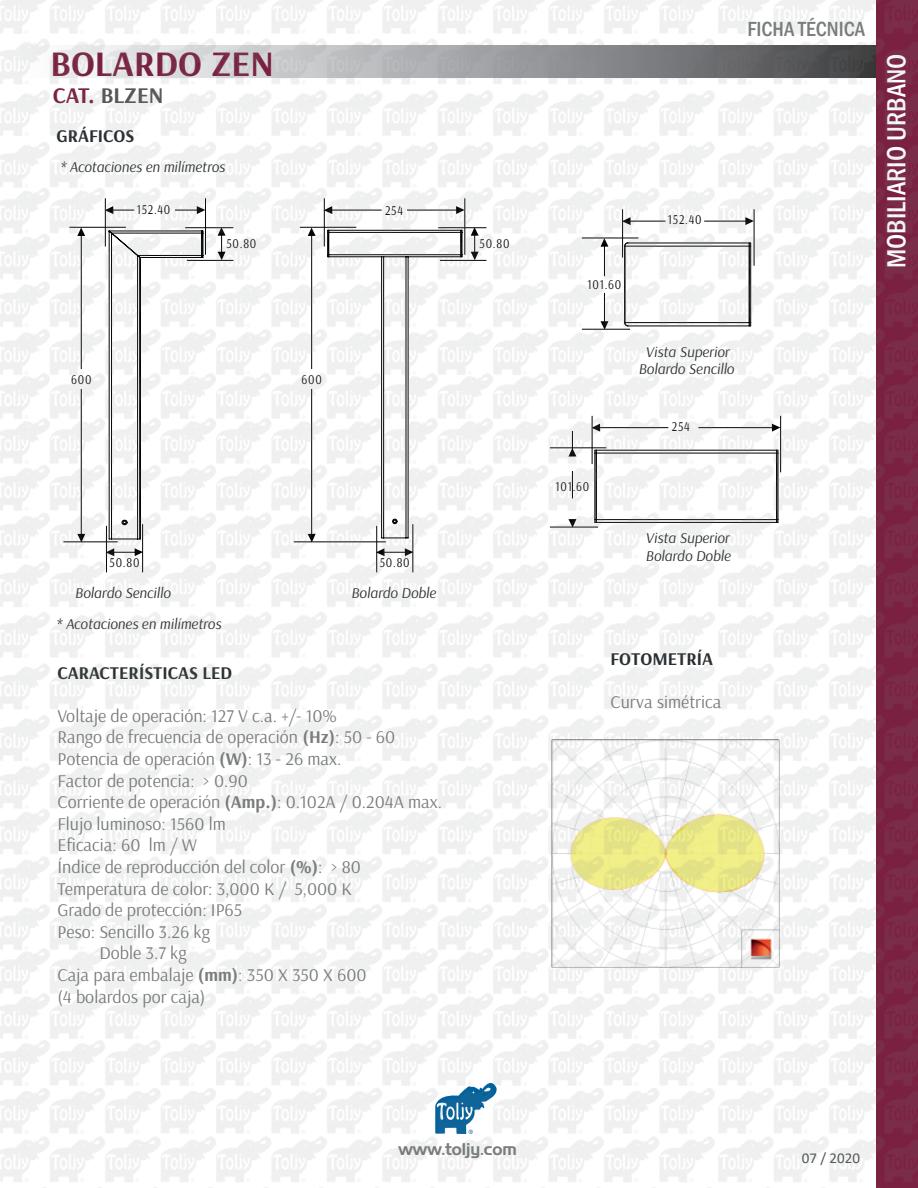
<style>
.page{position:relative;width:918px;height:1188px;background:#fff}
.page>*{position:absolute;margin:0;border:0;box-sizing:border-box;transform-origin:0 0}
.t1{font:700 36px "Arsenal";color:#7a2141}
.t2{font:500 condensed 27px "Franklin Gothic";color:#fff}
.t3{font:700 22.5px "Arsenal";color:#565654}
.t4{font:500 condensed 21px "Franklin Gothic";color:#797c7d}
.t5{font:18px "Arsenal";color:#797c7d}
.t6{font:700 18px "Arsenal";color:#2a2f32}
.t7{font:16.5px "Aero";color:#7a7d7e}
.t8{font:italic 15px "Arsenal";color:#2a2f32}
.t9{font:15px "Calibri";color:#545758}
.t10{font:13.5px "Arsenal";letter-spacing:.065em;color:#040503;scale:.85 1}
.s1{color:#7a2141}
.s2{font-weight:700}
</style>
<div class="page">
<img style="left:0;top:0;width:918px;height:1188px">
<h1 class="t1" style="left:51px;top:41px;width:225px">BOLARDO ZEN</h1>
<p class="t3" style="left:53px;top:82px;width:112px"><span class="s1">CAT.</span> BLZEN</p>
<p class="t6" style="left:57px;top:125px;width:79px">GRÁFICOS</p>
<p class="t8" style="left:60px;top:158px;width:166px">* Acotaciones en milímetros</p>
<p class="t10" style="left:137px;top:201px;width:41px">152.40</p>
<p class="t10" style="left:227px;top:235px;width:37px">50.80</p>
<p class="t10" style="left:71px;top:371px;width:25px">600</p>
<p class="t10" style="left:301px;top:371px;width:25px">600</p>
<p class="t10" style="left:385px;top:202px;width:23px">254</p>
<p class="t10" style="left:480px;top:235px;width:37px">50.80</p>
<p class="t10" style="left:110px;top:555px;width:37px">50.80</p>
<p class="t10" style="left:380px;top:555px;width:37px">50.80</p>
<p class="t8" style="left:75px;top:583px;width:97px">Bolardo Sencillo</p>
<p class="t8" style="left:351px;top:583px;width:86px">Bolardo Doble</p>
<p class="t8" style="left:56px;top:614px;width:166px">* Acotaciones en milímetros</p>
<p class="t6" style="left:57px;top:661px;width:176px">CARACTERÍSTICAS LED</p>
<p class="t5" style="left:57px;top:705px;width:281px">Voltaje de operación: 127 V c.a. +/- 10%</p>
<p class="t5" style="left:57px;top:726px;width:339px">Rango de frecuencia de operación <span class="s2">(Hz)</span>: 50 - 60</p>
<p class="t5" style="left:57px;top:748px;width:286px">Potencia de operación <span class="s2">(W)</span>: 13 - 26 max.</p>
<p class="t5" style="left:57px;top:770px;width:192px">Factor de potencia: &gt; 0.90</p>
<p class="t5" style="left:57px;top:791px;width:386px">Corriente de operación <span class="s2">(Amp.)</span>: 0.102A / 0.204A max.</p>
<p class="t5" style="left:57px;top:813px;width:170px">Flujo luminoso: 1560 lm</p>
<p class="t5" style="left:57px;top:834px;width:141px">Eficacia: 60 lm / W</p>
<p class="t5" style="left:57px;top:856px;width:305px">Índice de reproducción del color <span class="s2">(%)</span>: &gt; 80</p>
<p class="t5" style="left:57px;top:878px;width:296px">Temperatura de color: 3,000 K / 5,000 K</p>
<p class="t5" style="left:57px;top:899px;width:186px">Grado de protección: IP65</p>
<p class="t5" style="left:57px;top:921px;width:154px">Peso: Sencillo 3.26 kg</p>
<p class="t5" style="left:99px;top:942px;width:89px">Doble 3.7 kg</p>
<p class="t5" style="left:57px;top:964px;width:311px">Caja para embalaje <span class="s2">(mm)</span>: 350 X 350 X 600</p>
<p class="t5" style="left:57px;top:986px;width:150px">(4 bolardos por caja)</p>
<p class="t10" style="left:588px;top:277px;width:41px">101.60</p>
<p class="t10" style="left:668px;top:212px;width:41px">152.40</p>
<p class="t4" style="left:748px;top:15px;width:119px">FICHA TÉCNICA</p>
<h2 class="t2" style="left:879px;top:268px;width:216px;rotate:-90deg">MOBILIARIO URBANO</h2>
<p class="t10" style="left:555px;top:478px;width:41px">101.60</p>
<p class="t8" style="left:646px;top:342px;width:85px">Vista Superior</p>
<p class="t8" style="left:638px;top:360px;width:97px">Bolardo Sencillo</p>
<p class="t10" style="left:672px;top:418px;width:23px">254</p>
<p class="t8" style="left:646px;top:528px;width:85px">Vista Superior</p>
<p class="t8" style="left:646px;top:546px;width:86px">Bolardo Doble</p>
<p class="t6" style="left:610px;top:648px;width:104px">FOTOMETRÍA</p>
<p class="t5" style="left:610px;top:691px;width:112px">Curva simétrica</p>
<p class="t7" style="left:399px;top:1139px;width:120px">www.toljy.com</p>
<p class="t9" style="left:802px;top:1148px;width:60px">07 / 2020</p>
</div>
